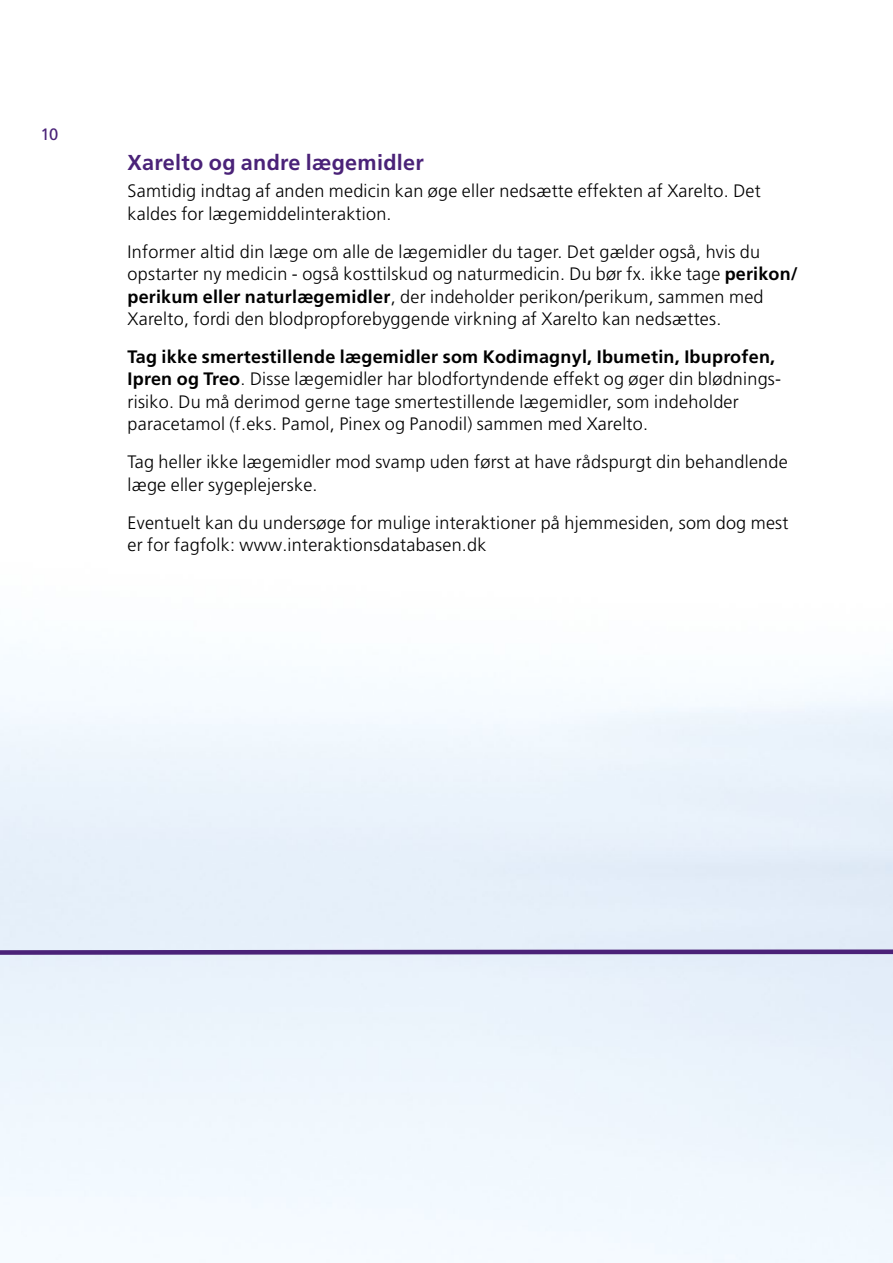
<style>
.page{position:relative;width:893px;height:1263px;background:#fff}
.page>*{position:absolute;margin:0;border:0;box-sizing:border-box;transform-origin:0 0}
.t1{font:700 21.6px "Frutiger LT Pro";letter-spacing:.015em;color:#4a2278}
.t2{font:300 18px/22.5px "Frutiger LT Pro";letter-spacing:.015em;color:#000}
.t3{font:16.5px "Frutiger LT Pro";color:#4a2278}
.s1{font-weight:700}
</style>
<div class="page">
<svg style="left:0;top:608px;width:893px;height:412px"></svg>
<p class="t3" style="left:40px;top:125px;width:19px">10</p>
<p class="t1" style="left:128px;top:149px;width:298px">Xarelto og andre lægemidler</p>
<p class="t2" style="left:128px;top:180px;width:635px">Samtidig indtag af anden medicin kan øge eller nedsætte effekten af Xarelto. Det kaldes for lægemiddelinteraktion.</p>
<p class="t2" style="left:128px;top:240px;width:672px">Informer altid din læge om alle de lægemidler du tager. Det gælder også, hvis du opstarter ny medicin - også kosttilskud og naturmedicin. Du bør fx. ikke tage <span class="s1">perikon/ perikum eller naturlægemidler</span>, der indeholder perikon/perikum, sammen med Xarelto, fordi den blodpropforebyggende virkning af Xarelto kan nedsættes.</p>
<p class="t2" style="left:128px;top:346px;width:655px"><span class="s1">Tag ikke smertestillende lægemidler som Kodimagnyl, Ibumetin, Ibuprofen, Ipren og Treo</span>. Disse lægemidler har blodfortyndende effekt og øger din blødnings&shy;risiko. Du må derimod gerne tage smertestillende lægemidler, som indeholder paracetamol (f.eks. Pamol, Pinex og Panodil) sammen med Xarelto.</p>
<p class="t2" style="left:128px;top:451px;width:662px">Tag heller ikke lægemidler mod svamp uden først at have rådspurgt din behandlende læge eller sygeplejerske.</p>
<p class="t2" style="left:128px;top:511px;width:662px">Eventuelt kan du undersøge for mulige interaktioner på hjemmesiden, som dog mest er for fagfolk: www.interaktionsdatabasen.dk</p>
</div>
